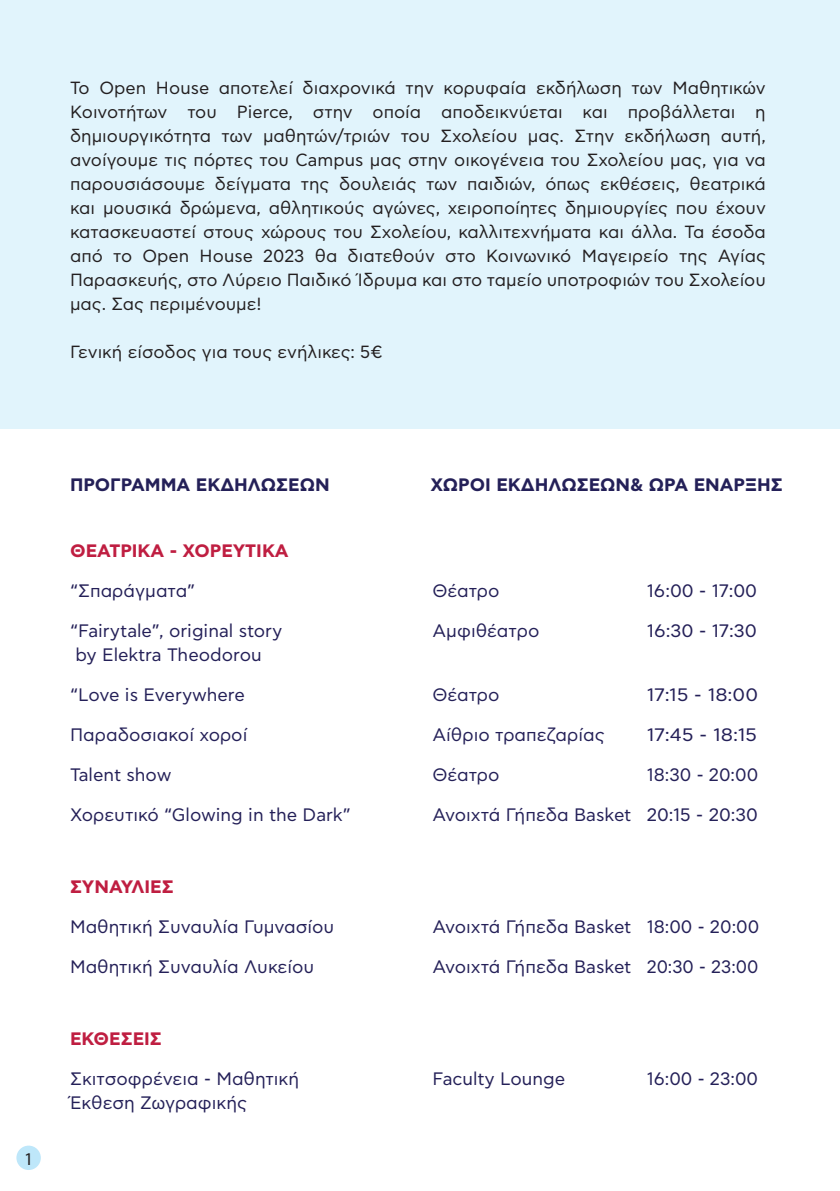
<style>
.page{position:relative;width:840px;height:1191px;background:#fff}
.page>*{position:absolute;margin:0;border:0;box-sizing:border-box;transform-origin:0 0}
.t1{font:18px "CF Asty Std";color:#242058}
.t2{font:700 18px "CF Asty Std";color:#242058}
.t3{font:700 18px "CF Asty Std";color:#bf1e41}
.t4{font:18px "CF Asty Std";color:#242058;scale:1.05 1}
.t5{font:18px "CF Asty Std";color:#242058;scale:1.1 1}
.t6{font:18px "CF Asty Std";color:#242058;scale:1.11 1}
.t7{font:18px "Myriad Pro";color:#231f20}
.t8{font:17.6px/24px "CF Asty Std";color:#231f20;text-align:justify}
</style>
<div class="page">
<div style="left:16px;top:1145px;width:25px;height:25px;background:#bee7fa;border-radius:50%"></div>
<div style="left:0;top:0;width:839px;height:428px;background:#e1f4fc"></div>
<p class="t8" style="left:70px;top:76px;width:697px">Το Open House αποτελεί διαχρονικά την κορυφαία εκδήλωση των Μαθητικών Κοινοτήτων του Pierce, στην οποία αποδεικνύεται και προβάλλεται η δημιουργικότητα των μαθητών/τριών του Σχολείου μας. Στην εκδήλωση αυτή, ανοίγουμε τις πόρτες του Campus μας στην οικογένεια του Σχολείου μας, για να παρουσιάσουμε δείγματα της δουλειάς των παιδιών, όπως εκθέσεις, θεατρικά και μουσικά δρώμενα, αθλητικούς αγώνες, χειροποίητες δημιουργίες που έχουν κατασκευαστεί στους χώρους του Σχολείου, καλλιτεχνήματα και άλλα. Τα έσοδα από το Open House 2023 θα διατεθούν στο Κοινωνικό Μαγειρείο της Αγίας Παρασκευής, στο Λύρειο Παιδικό Ίδρυμα και στο ταμείο υποτροφιών του Σχολείου μας. Σας περιμένουμε!</p>
<p class="t8" style="left:70px;top:340px;width:314px">Γενική είσοδος για τους ενήλικες: 5€</p>
<p class="t7" style="left:24px;top:1147px;width:11px">1</p>
<p class="t2" style="left:70px;top:474px;width:261px">ΠΡΟΓΡΑΜΜΑ ΕΚΔΗΛΩΣΕΩΝ</p>
<p class="t2" style="left:430px;top:474px;width:353px">ΧΩΡΟΙ ΕΚΔΗΛΩΣΕΩΝ&amp; ΩΡΑ ΕΝΑΡΞΗΣ</p>
<p class="t3" style="left:70px;top:540px;width:220px">ΘΕΑΤΡΙΚΑ - ΧΟΡΕΥΤΙΚΑ</p>
<p class="t1" style="left:70px;top:580px;width:127px">“Σπαράγματα”</p>
<p class="t1" style="left:432px;top:580px;width:69px">Θέατρο</p>
<p class="t1" style="left:646px;top:580px;width:112px">16:00 - 17:00</p>
<p class="t1" style="left:70px;top:620px;width:214px">“Fairytale”, original story</p>
<p class="t1" style="left:432px;top:620px;width:108px">Αμφιθέατρο</p>
<p class="t4" style="left:646px;top:620px;width:106px">16:30 - 17:30</p>
<p class="t1" style="left:75px;top:644px;width:188px">by Elektra Theodorou</p>
<p class="t1" style="left:70px;top:684px;width:176px">“Love is Everywhere</p>
<p class="t1" style="left:432px;top:684px;width:69px">Θέατρο</p>
<p class="t5" style="left:646px;top:684px;width:103px">17:15 - 18:00</p>
<p class="t1" style="left:70px;top:724px;width:179px">Παραδοσιακοί χοροί</p>
<p class="t1" style="left:432px;top:724px;width:174px">Αίθριο τραπεζαρίας</p>
<p class="t6" style="left:646px;top:724px;width:101px">17:45 - 18:15</p>
<p class="t1" style="left:70px;top:764px;width:103px">Τalent show</p>
<p class="t1" style="left:432px;top:764px;width:69px">Θέατρο</p>
<p class="t1" style="left:646px;top:764px;width:113px">18:30 - 20:00</p>
<p class="t1" style="left:70px;top:804px;width:282px">Χορευτικό “Glowing in the Dark”</p>
<p class="t1" style="left:432px;top:804px;width:327px">Ανοιχτά Γήπεδα Basket 20:15 - 20:30</p>
<p class="t3" style="left:70px;top:876px;width:105px">ΣΥΝΑΥΛΙΕΣ</p>
<p class="t1" style="left:70px;top:916px;width:265px">Μαθητική Συναυλία Γυμνασίου</p>
<p class="t1" style="left:432px;top:916px;width:328px">Ανοιχτά Γήπεδα Basket 18:00 - 20:00</p>
<p class="t1" style="left:70px;top:956px;width:245px">Μαθητική Συναυλία Λυκείου</p>
<p class="t1" style="left:432px;top:956px;width:327px">Ανοιχτά Γήπεδα Basket 20:30 - 23:00</p>
<p class="t3" style="left:70px;top:1028px;width:93px">ΕΚΘΕΣΕΙΣ</p>
<p class="t1" style="left:70px;top:1068px;width:230px">Σκιτσοφρένεια - Μαθητική</p>
<p class="t1" style="left:432px;top:1068px;width:134px">Faculty Lounge</p>
<p class="t1" style="left:646px;top:1068px;width:113px">16:00 - 23:00</p>
<p class="t1" style="left:70px;top:1092px;width:179px">Έκθεση Ζωγραφικής</p>
</div>
